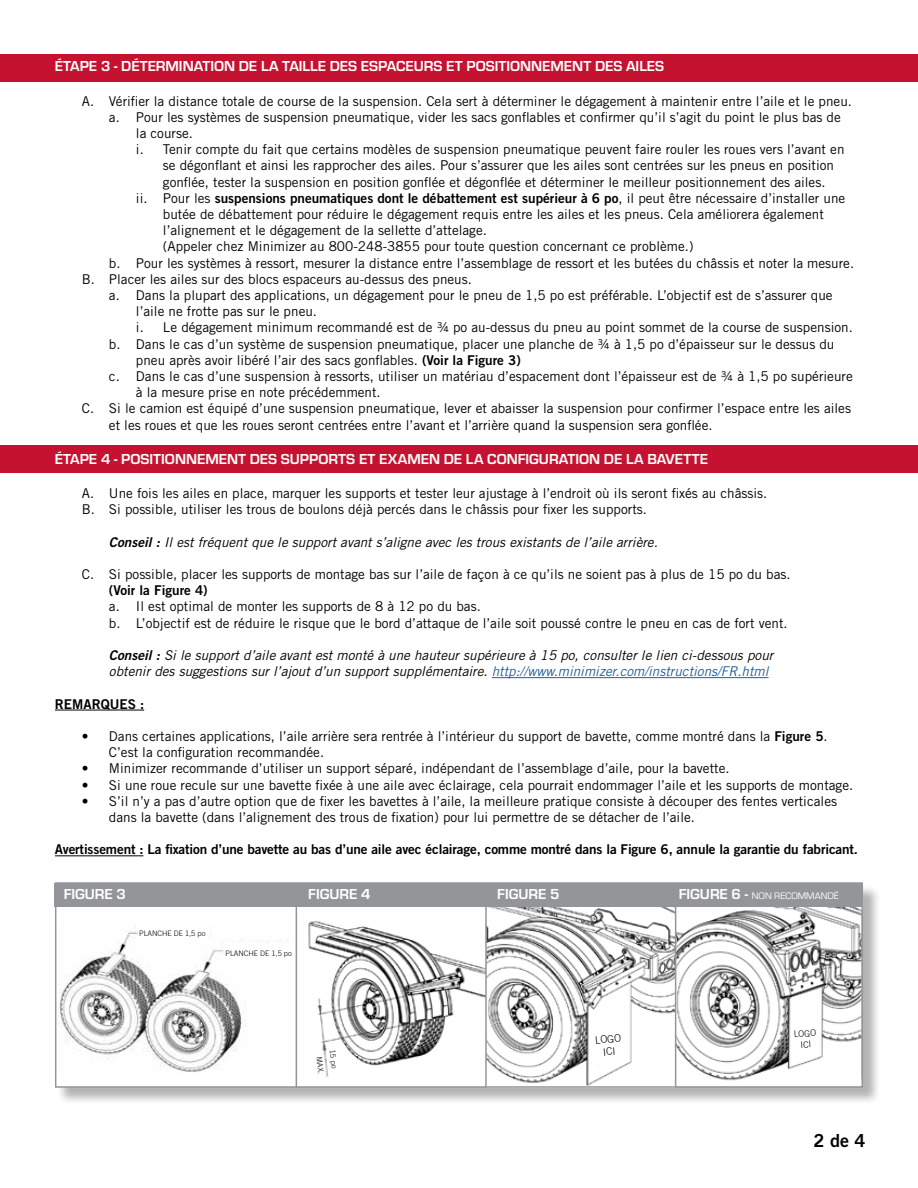
<style>
.page{position:relative;width:918px;height:1188px;background:#fff}
.page>*{position:absolute;margin:0;border:0;box-sizing:border-box;transform-origin:0 0}
.t1{font:18px "Trade Gothic LT Std Bd 2";color:#000}
.t2{font:700 15px "Eurostile";color:#fff}
.t3{font:13.5px/16.2px "Trade Gothic LT Std";color:#000}
.t4{font:italic 13.5px/16.2px "Trade Gothic LT Std";color:#000}
.t5{font:13.5px "Trade Gothic LT Std Bd 2";letter-spacing:-.01em;color:#000}
.t6{font:300 10.5px/12.6px "Trade Gothic LT Std";color:#000;text-align:center}
.t7{font:9.75px "Eurostile";color:#fff}
.t8{font:300 9px/10.8px "Trade Gothic LT Std";color:#000;text-align:center}
.t9{font:300 7.5px "Trade Gothic LT Std";color:#000}
.s1{font-family:"Trade Gothic LT Std"}
.s2{font-family:"Trade Gothic LT Std Bd 2"}
.s3{font-family:"Trade Gothic LT Std Bd 2 Obl";font-style:normal}
.s4{color:#215e9e}
.s5{font-weight:700;font-size:15px}
</style>
<div class="page">
<div style="left:0;top:54px;width:918px;height:28px;background:#c41230"></div>
<div style="left:0;top:445px;width:918px;height:28px;background:#c41230"></div>
<hr style="left:492px;top:677px;width:277px;height:1px;background:#215e9e">
<hr style="left:55px;top:710px;width:89px;height:1px;background:#000">
<hr style="left:55px;top:855px;width:88px;height:1px;background:#000">
<div style="left:56px;top:884px;width:825px;height:221px;background:#000;opacity:.3"></div>
<div style="left:55px;top:882px;width:808px;height:205px;background:#fff"></div>
<img style="left:487px;top:907px;width:373px;height:178px">
<img style="left:58px;top:927px;width:210px;height:145px">
<img style="left:308px;top:920px;width:177px;height:146px">
<div style="left:55px;top:883px;width:808px;height:24px;background:#939598"></div>
<div style="left:55px;top:882px;width:808px;height:206px;border:2px solid #939598"></div>
<hr style="left:296px;top:883px;width:1px;height:205px;background:#939598">
<hr style="left:862px;top:909px;width:1px;height:170px;background:#939598">
<hr style="left:485px;top:883px;width:2px;height:204px;background:#939598">
<hr style="left:675px;top:883px;width:1px;height:204px;background:#939598">
<div style="left:139px;top:924px;width:69px;height:18px;background:#fff"></div>
<div style="left:226px;top:944px;width:68px;height:18px;background:#fff"></div>
<svg style="left:314px;top:1049px;width:27px;height:28px"></svg>
<svg style="left:591px;top:1025px;width:36px;height:41px"></svg>
<svg style="left:790px;top:1020px;width:31px;height:37px"></svg>
<p class="t2" style="left:55px;top:56px;width:611px">ÉTAPE 3 - DÉTERMINATION DE LA TAILLE DES ESPACEURS ET POSITIONNEMENT DES AILES</p>
<p class="t3" style="left:82px;top:93px;width:771px">A. Vérifier la distance totale de course de la suspension. Cela sert à déterminer le dégagement à maintenir entre l’aile et le pneu.</p>
<p class="t3" style="left:109px;top:109px;width:733px">a. Pour les systèmes de suspension pneumatique, vider les sacs gonflables et confirmer qu’il s’agit du point le plus bas de</p>
<p class="t3" style="left:136px;top:125px;width:58px">la course.</p>
<p class="t3" style="left:136px;top:141px;width:710px">i. Tenir compte du fait que certains modèles de suspension pneumatique peuvent faire rouler les roues vers l’avant en</p>
<p class="t3" style="left:163px;top:157px;width:673px">se dégonflant et ainsi les rapprocher des ailes. Pour s’assurer que les ailes sont centrées sur les pneus en position</p>
<p class="t3" style="left:163px;top:174px;width:664px">gonflée, tester la suspension en position gonflée et dégonflée et déterminer le meilleur positionnement des ailes.</p>
<p class="t5" style="left:136px;top:190px;width:711px"><span class="s1">ii. Pour les</span> suspensions pneumatiques dont le débattement est supérieur à 6 po<span class="s1">, il peut être nécessaire d’installer une</span></p>
<p class="t3" style="left:163px;top:206px;width:663px">butée de débattement pour réduire le dégagement requis entre les ailes et les pneus. Cela améliorera également</p>
<p class="t3" style="left:163px;top:222px;width:325px">l’alignement et le dégagement de la sellette d’attelage.</p>
<p class="t3" style="left:163px;top:238px;width:532px">(Appeler chez Minimizer au 800-248-3855 pour toute question concernant ce problème.)</p>
<p class="t3" style="left:109px;top:255px;width:747px">b. Pour les systèmes à ressort, mesurer la distance entre l’assemblage de ressort et les butées du châssis et noter la mesure.</p>
<p class="t3" style="left:82px;top:271px;width:391px">B. Placer les ailes sur des blocs espaceurs au-dessus des pneus.</p>
<p class="t3" style="left:109px;top:287px;width:725px">a. Dans la plupart des applications, un dégagement pour le pneu de 1,5 po est préférable. L’objectif est de s’assurer que</p>
<p class="t3" style="left:136px;top:303px;width:183px">l’aile ne frotte pas sur le pneu.</p>
<p class="t3" style="left:136px;top:319px;width:718px">i. Le dégagement minimum recommandé est de ¾ po au-dessus du pneu au point sommet de la course de suspension.</p>
<p class="t3" style="left:109px;top:336px;width:727px">b. Dans le cas d’un système de suspension pneumatique, placer une planche de ¾ à 1,5 po d’épaisseur sur le dessus du</p>
<p class="t3" style="left:136px;top:352px;width:386px">pneu après avoir libéré l’air des sacs gonflables. <span class="s2">(Voir la Figure 3)</span></p>
<p class="t3" style="left:109px;top:368px;width:745px">c. Dans le cas d’une suspension à ressorts, utiliser un matériau d’espacement dont l’épaisseur est de ¾ à 1,5 po supérieure</p>
<p class="t3" style="left:136px;top:384px;width:246px">à la mesure prise en note précédemment.</p>
<p class="t3" style="left:82px;top:400px;width:771px">C. Si le camion est équipé d’une suspension pneumatique, lever et abaisser la suspension pour confirmer l’espace entre les ailes</p>
<p class="t3" style="left:109px;top:417px;width:605px">et les roues et que les roues seront centrées entre l’avant et l’arrière quand la suspension sera gonflée.</p>
<p class="t2" style="left:55px;top:448px;width:655px">ÉTAPE 4 - POSITIONNEMENT DES SUPPORTS ET EXAMEN DE LA CONFIGURATION DE LA BAVETTE</p>
<p class="t3" style="left:82px;top:485px;width:687px">A. Une fois les ailes en place, marquer les supports et tester leur ajustage à l’endroit où ils seront fixés au châssis.<br>B. Si possible, utiliser les trous de boulons déjà percés dans le châssis pour fixer les supports.</p>
<p class="t4" style="left:109px;top:534px;width:550px"><span class="s3">Conseil :</span> Il est fréquent que le support avant s’aligne avec les trous existants de l’aile arrière.</p>
<p class="t3" style="left:82px;top:566px;width:710px">C. Si possible, placer les supports de montage bas sur l’aile de façon à ce qu’ils ne soient pas à plus de 15 po du bas.</p>
<p class="t5" style="left:109px;top:582px;width:100px">(Voir la Figure 4)</p>
<p class="t3" style="left:109px;top:598px;width:680px">a. Il est optimal de monter les supports de 8 à 12 po du bas.<br>b. L’objectif est de réduire le risque que le bord d’attaque de l’aile soit poussé contre le pneu en cas de fort vent.</p>
<p class="t4" style="left:109px;top:647px;width:666px"><span class="s3">Conseil :</span> Si le support d’aile avant est monté à une hauteur supérieure à 15 po, consulter le lien ci-dessous pour obtenir des suggestions sur l’ajout d’un support supplémentaire. <span class="s4">http://www.minimizer.com/instructions/FR.html</span></p>
<p class="t5" style="left:55px;top:695px;width:91px">REMARQUES :</p>
<p class="t3" style="left:109px;top:728px;width:720px;text-indent:-27px">• Dans certaines applications, l’aile arrière sera rentrée à l’intérieur du support de bavette, comme montré dans la <span class="s2">Figure 5</span>.<br>C’est la configuration recommandée.</p>
<p class="t3" style="left:82px;top:760px;width:649px">• Minimizer recommande d’utiliser un support séparé, indépendant de l’assemblage d’aile, pour la bavette.</p>
<p class="t3" style="left:82px;top:777px;width:773px">• Si une roue recule sur une bavette fixée à une aile avec éclairage, cela pourrait endommager l’aile et les supports de montage.</p>
<p class="t3" style="left:109px;top:793px;width:730px;text-indent:-27px">• S’il n’y a pas d’autre option que de fixer les bavettes à l’aile, la meilleure pratique consiste à découper des fentes verticales dans la bavette (dans l’alignement des trous de fixation) pour lui permettre de se détacher de l’aile.</p>
<p class="t5" style="left:55px;top:841px;width:805px">Avertissement : La fixation d’une bavette au bas d’une aile avec éclairage, comme montré dans la Figure 6, annule la garantie du fabricant.</p>
<p class="t2" style="left:64px;top:883px;width:64px">FIGURE 3</p>
<p class="t2" style="left:308px;top:883px;width:64px">FIGURE 4</p>
<p class="t2" style="left:497px;top:883px;width:64px">FIGURE 5</p>
<p class="t7" style="left:679px;top:889px;width:162px"><span class="s5">FIGURE 6 -</span> NON RECOMMANDÉ</p>
<p class="t9" style="left:139px;top:929px;width:68px">PLANCHE DE 1,5 po</p>
<p class="t9" style="left:226px;top:949px;width:68px">PLANCHE DE 1,5 po</p>
<p class="t9" style="left:337px;top:1050px;width:20px;rotate:84deg">15 po</p>
<p class="t9" style="left:323px;top:1056px;width:19px;rotate:83deg">MAX.</p>
<p class="t6" style="left:595px;top:1034px;width:28px;rotate:-5deg">LOGO<br>ICI</p>
<p class="t8" style="left:794px;top:1029px;width:24px;rotate:-4deg">LOGO<br>ICI</p>
<h1 class="t1" style="left:814px;top:1129px;width:53px">2 de 4</h1>
</div>
